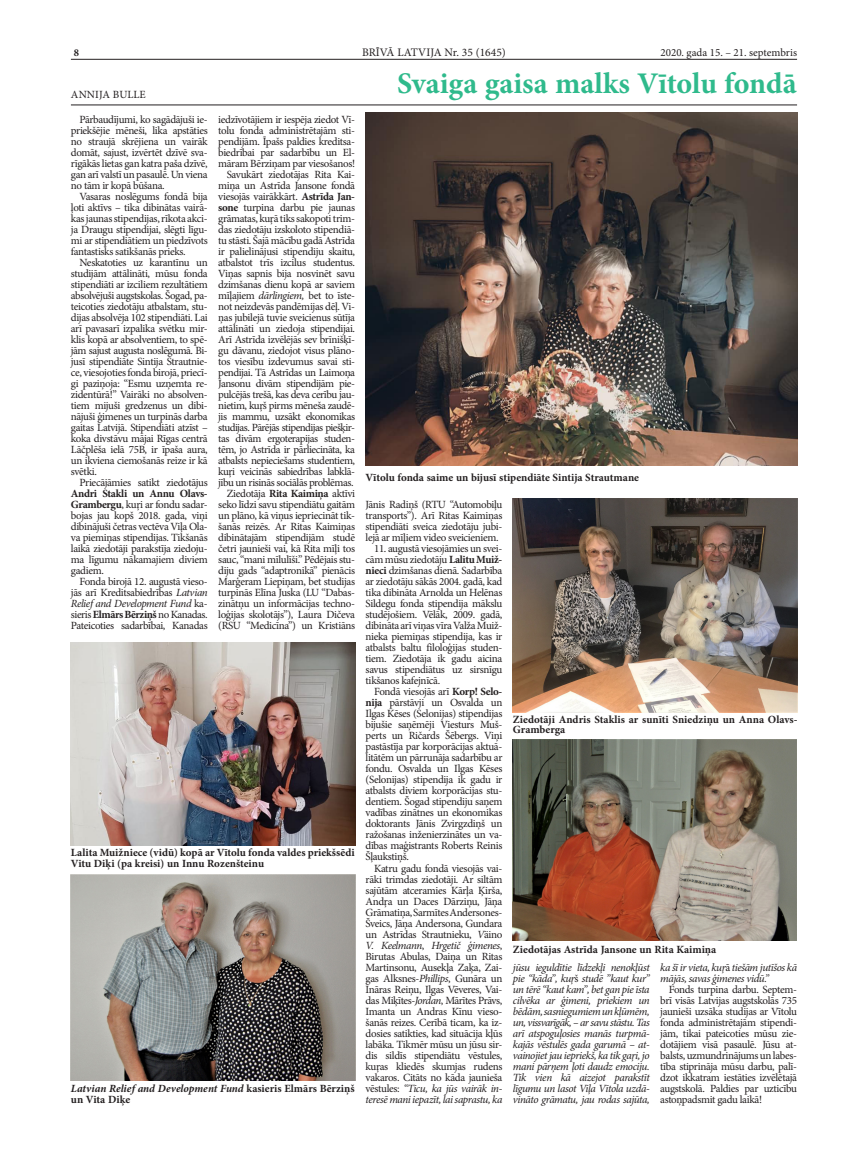
<style>
.page{position:relative;width:868px;height:1160px;background:#fff}
.page>*{position:absolute;margin:0;border:0;box-sizing:border-box;transform-origin:0 0}
.virsraksti{font:700 30px "Minion Pro";color:#2fba8c}
.t1{font:11.5px "Minion Pro";color:#231f20}
.pamatteksts_-3{font:11px/11px "Minion Pro";letter-spacing:-.035em;color:#231f20;text-align:justify}
.pamatteksts_-3-2{font:italic 11px/11px "Minion Pro";letter-spacing:-.035em;color:#231f20;text-align:justify}
.Foto_apraksts{font:700 11px/10.5px "Minion Pro";color:#231f20}
.Foto_apraksts-2{font:italic 700 11px/10.5px "Minion Pro";letter-spacing:-.005em;color:#231f20}
.pamatteksts_-3-3{font:11px "Minion Pro";color:#231f20}
.Foto_apraksts-3{font:11px "Minion Pro";letter-spacing:.01em;color:#231f20}
.t2{font:700 10.5px "Minion Pro";color:#231f20}
.s1{font-weight:700}
.s2{font-style:italic}
.s3{font-style:normal}
</style>
<div class="page">
<hr style="left:71px;top:59px;width:726px;height:1px;background:#231f20">
<hr style="left:71px;top:105px;width:726px;height:1px;background:#231f20">
<img style="left:365px;top:112px;width:432px;height:353px">
<img style="left:71px;top:642px;width:284px;height:203px">
<img style="left:512px;top:498px;width:285px;height:214px">
<img style="left:71px;top:874px;width:284px;height:206px">
<img style="left:512px;top:739px;width:284px;height:201px">
<p class="t2" style="left:74px;top:45px;width:7px">8</p>
<p class="t1" style="left:362px;top:45px;width:145px">BRĪVĀ LATVIJA Nr. 35 (1645)</p>
<p class="pamatteksts_-3-3" style="left:660px;top:45px;width:138px">2020. gada 15. – 21. septembris</p>
<p class="Foto_apraksts-3" style="left:71px;top:87px;width:76px">ANNIJA BULLE</p>
<p class="virsraksti" style="left:397px;top:62px;width:401px">Svaiga gaisa malks Vītolu fondā</p>
<p class="pamatteksts_-3" style="left:71px;top:114px;width:138px;text-indent:9px">Pārbaudījumi, ko sagādājuši ie&shy;priekšējie mēneši, lika apstāties no straujā skrējiena un vairāk domāt, sajust, izvērtēt dzīvē sva&shy;rīgākās lietas gan katra paša dzīvē, gan arī valstī un pasaulē. Un viena no tām ir kopā būšana.</p>
<p class="pamatteksts_-3" style="left:71px;top:191px;width:138px;text-align:left;text-indent:9px">Vasaras noslēgums fondā bija ļoti aktīvs – tika dibinātas vairā-- kas jaunas stipendijas, rīkota akci&shy;ja Draugu stipendijai, slēgti līgu&shy;mi ar stipendiātiem un piedzīvots fantastisks satikšanās prieks.</p>
<p class="pamatteksts_-3" style="left:71px;top:257px;width:138px;text-align:left;text-indent:9px">Neskatoties uz karantīnu un studijām attālināti, mūsu fonda stipendiāti ar izciliem rezultātiem absolvējuši augstskolas. Šogad, pa&shy;teicoties ziedotāju atbalstam, stu&shy;dijas absolvēja 102 stipendiāti. Lai arī pavasarī izpalika svētku mir-- klis kopā ar absolventiem, to spē&shy;jām sajust augusta noslēgumā. Bi&shy;jusī stipendiāte Sintija Strautnie&shy;ce, viesojoties fonda birojā, priecī&shy;gi paziņoja: “Esmu uzņemta re&shy;zidentūrā!” Vairāki no absolven&shy;tiem mijuši gredzenus un dibi&shy;nājuši ģimenes un turpinās darba gaitas Latvijā. Stipendiāti atzīst – koka divstāvu mājai Rīgas centrā Lāčplēša ielā 75B, ir īpaša aura, un ikviena ciemošanās reize ir kā svētki.</p>
<p class="pamatteksts_-3" style="left:71px;top:477px;width:138px;text-indent:9px">Priecājāmies satikt ziedotājus <span class="s1">Andri Stakli un Annu Olavs-Grambergu</span>, kuŗi ar fondu sadar&shy;bojas jau kopš 2018. gada, viņi dibinājuši četras vectēva Viļa Ola&shy;va piemiņas stipendijas. Tikšanās laikā ziedotāji parakstīja ziedoju&shy;ma līgumu nākamajiem diviem gadiem.</p>
<p class="pamatteksts_-3" style="left:71px;top:576px;width:138px;text-indent:9px">Fonda birojā 12. augustā vieso&shy;jās arī Kreditsabiedrības <span class="s2">Latvian Relief and Development Fund</span> ka&shy;sieris <span class="s1">Elmārs Bērziņš</span> no Kanadas.<br>Pateicoties sadarbībai, Kanadas</p>
<p class="pamatteksts_-3" style="left:218px;top:114px;width:138px">iedzīvotājiem ir iespēja ziedot Vī&shy;tolu fonda administrētajām sti&shy;pendijām. Īpašs paldies kreditsa&shy;biedrībai par sadarbību un El&shy;māram Bērziņam par viesošanos!</p>
<p class="pamatteksts_-3" style="left:218px;top:169px;width:138px;text-align:center">Savukārt ziedotājas Rita Kai---- miņa un Astrīda Jansone fondā viesojās vairākkārt. <span class="s1">Astrīda Jan&shy;sone</span> turpina darbu pie jaunas grāmatas, kuŗā tiks sakopoti trim&shy;das ziedotāju izskoloto stipendiā&shy;tu stāsti. Šajā mācību gadā Astrīda ir palielinājusi stipendiju skaitu, atbalstot trīs izcilus studentus.<br>Viņas sapnis bija nosvinēt savu dzimšanas dienu kopā ar saviem mīļajiem <span class="s2">dārlingiem,</span> bet to īste-- not neizdevās pandēmijas dēļ. Vi&shy;ņas jubilejā tuvie sveicienus sūtīja attālināti un ziedoja stipendijai.<br>Arī Astrīda izvēlējās sev brīnišķī&shy;gu dāvanu, ziedojot visus plāno&shy;tos viesību izdevumus savai sti&shy;pendijai. Tā Astrīdas un Laimoņa Jansonu divām stipendijām pie&shy;pulcējās trešā, kas deva cerību jau&shy;nietim, kuŗš pirms mēneša zaudē&shy;jis mammu, uzsākt ekonomikas studijas. Pārējās stipendijas piešķir&shy;tas divām ergoterapijas studen-- tēm, jo Astrīda ir pārliecināta, ka atbalsts nepieciešams studentiem, kuŗi veicinās sabiedrības labklā-- jību un risinās sociālās problēmas.</p>
<p class="pamatteksts_-3" style="left:218px;top:488px;width:138px;text-indent:9px">Ziedotāja <span class="s1">Rita Kaimiņa</span> aktīvi seko līdzi savu stipendiātu gaitām un plāno, kā viņus iepriecināt tik&shy;šanās reizēs. Ar Ritas Kaimiņas dibinātajām stipendijām studē četri jaunieši vai, kā Rita mīļi tos sauc, “mani mīlulīši.” Pēdējais stu&shy;diju gads “adaptronikā” pienācis Marģeram Liepiņam, bet studijas turpinās Elīna Juska (LU “Dabas&shy;zinātņu un informācijas techno&shy;loģijas skolotājs”), Laura Dičeva (RSU “Medicīna”) un Kristiāns</p>
<p class="pamatteksts_-3" style="left:365px;top:499px;width:138px">Jānis Radiņš (RTU “Automobiļu transports”). Arī Ritas Kaimiņas stipendiāti sveica ziedotāju jubi&shy;lejā ar mīļiem video sveicieniem.</p>
<p class="Foto_apraksts" style="left:365px;top:472px;width:275px">Vītolu fonda saime un bijusī stipendiāte Sintija Strautmane</p>
<p class="pamatteksts_-3" style="left:365px;top:543px;width:138px;text-indent:9px">11. augustā viesojāmies un svei&shy;cām mūsu ziedotāju <span class="s1">Lalitu Muiž&shy;nieci</span> dzimšanas dienā. Sadarbība ar ziedotāju sākās 2004. gadā, kad tika dibināta Arnolda un Helēnas Sildegu fonda stipendija mākslu studējošiem. Vēlāk, 2009. gadā, dibināta arī viņas vīra Valža Muiž&shy;nieka piemiņas stipendija, kas ir atbalsts baltu filoloģijas studen&shy;tiem. Ziedotāja ik gadu aicina savus stipendiātus uz sirsnīgu tikšanos kafejnīcā.</p>
<p class="pamatteksts_-3" style="left:365px;top:686px;width:138px;text-indent:9px">Fondā viesojās arī <span class="s1">Korp! Selo&shy;nija</span> pārstāvji un Osvalda un Ilgas Kēses (Selonijas) stipendijas bijušie saņēmēji Viesturs Muš&shy;perts un Ričards Šēbergs. Viņi pastāstīja par korporācijas aktuā&shy;litātēm un pārrunāja sadarbību ar fondu. Osvalda un Ilgas Kēses (Selonijas) stipendija ik gadu ir atbalsts diviem korporācijas stu&shy;dentiem. Šogad stipendiju saņem vadības zinātnes un ekonomikas doktorants Jānis Zvirgzdiņš un ražošanas inženierzinātes un va&shy;dības maģistrants Roberts Reinis Šļaukstiņš.</p>
<p class="pamatteksts_-3" style="left:365px;top:862px;width:138px;text-indent:9px">Katru gadu fondā viesojās vai&shy;rāki trimdas ziedotāji. Ar siltām sajūtām atceramies Kārļa Ķirša, Andŗa un Daces Dārziņu, Jāņa Grāmatiņa, Sarmītes Andersones-Šveics, Jāņa Andersona, Gundara un Astrīdas Strautnieku, <span class="s2">V</span>äino <span class="s2">V. Keelmann</span>, <span class="s2">Hrgetič ģimenes</span>, Birutas Abulas, Daiņa un Ritas Martinsonu, Ausekļa Zaķa, Zai&shy;gas Alksnes-<span class="s2">Phillips</span>, Gunāra un Ināras Reiņu, Ilgas Vēveres, Vai&shy;das Miķītes-<span class="s2">Jordan</span>, Mārītes Prāvs, Imanta un Andras Kīnu vieso&shy;šanās reizes. Cerībā ticam, ka iz&shy;dosies satikties, kad situācija kļūs labāka. Tikmēr mūsu un jūsu sir&shy;dis sildīs stipendiātu vēstules, kuŗas kliedēs skumjas rudens vakaros. Citāts no kāda jaunieša vēstules: <span class="s2">“Ticu, ka jūs vairāk in&shy;teresē mani iepazīt, lai saprastu, ka</span></p>
<p class="Foto_apraksts" style="left:513px;top:714px;width:286px">Ziedotāji Andris Staklis ar sunīti Sniedziņu un Anna Olavs-<br>Gramberga</p>
<p class="Foto_apraksts" style="left:71px;top:847px;width:285px">Lalita Muižniece (vidū) kopā ar Vītolu fonda valdes priekšsēdi<br>Vitu Diķi (pa kreisi) un Innu Rozenšteinu</p>
<p class="Foto_apraksts" style="left:513px;top:943px;width:205px">Ziedotājas Astrīda Jansone un Rita Kaimiņa</p>
<p class="pamatteksts_-3-2" style="left:513px;top:961px;width:138px">jūsu ieguldītie līdzekļi nenokļūst pie “kāda”, kuŗ<span class="s3">š</span> studē ”kaut kur” un tērē “kaut kam”, bet gan pie īsta cilvēka ar ģimeni, priekiem un bēdām, sasniegumiem un kļūmēm, un, vissvarīgāk, – ar savu stāstu. Tas arī atspoguļosies manās turpmā&shy;kajās vēstulēs gada garumā – at&shy;vainojiet jau iepriekš, ka tik gaŗi, jo mani pārņem ļoti daudz emociju.<br>Tik vien kā aizejot parakstīt līgumu un lasot Viļa Vītola uzdā&shy;vināto grāmatu, jau rodas sajūta,</p>
<p class="pamatteksts_-3-2" style="left:660px;top:961px;width:138px">ka šī ir vieta, kuŗ<span class="s3">ā</span> tiešām jutīšos kā mājās, savas ģimenes vidū.”</p>
<p class="pamatteksts_-3" style="left:660px;top:983px;width:138px;text-indent:9px">Fonds turpina darbu. Septem&shy;brī visās Latvijas augstskolās 735 jaunieši uzsāka studijas ar Vītolu fonda administrētajām stipendi&shy;jām, tikai pateicoties mūsu zie&shy;dotājiem visā pasaulē. Jūsu at&shy;balsts, uzmundrinājums un labes&shy;tība stiprināja mūsu darbu, palī&shy;dzot ikkatram iestāties izvēlētajā augstskolā. Paldies par uzticību astoņpadsmit gadu laikā!</p>
<p class="Foto_apraksts-2" style="left:71px;top:1083px;width:285px">Latvian Relief and Development Fund <span class="s3">kasieris Elmārs Bērziņš un Vita Diķe</span></p>
</div>
